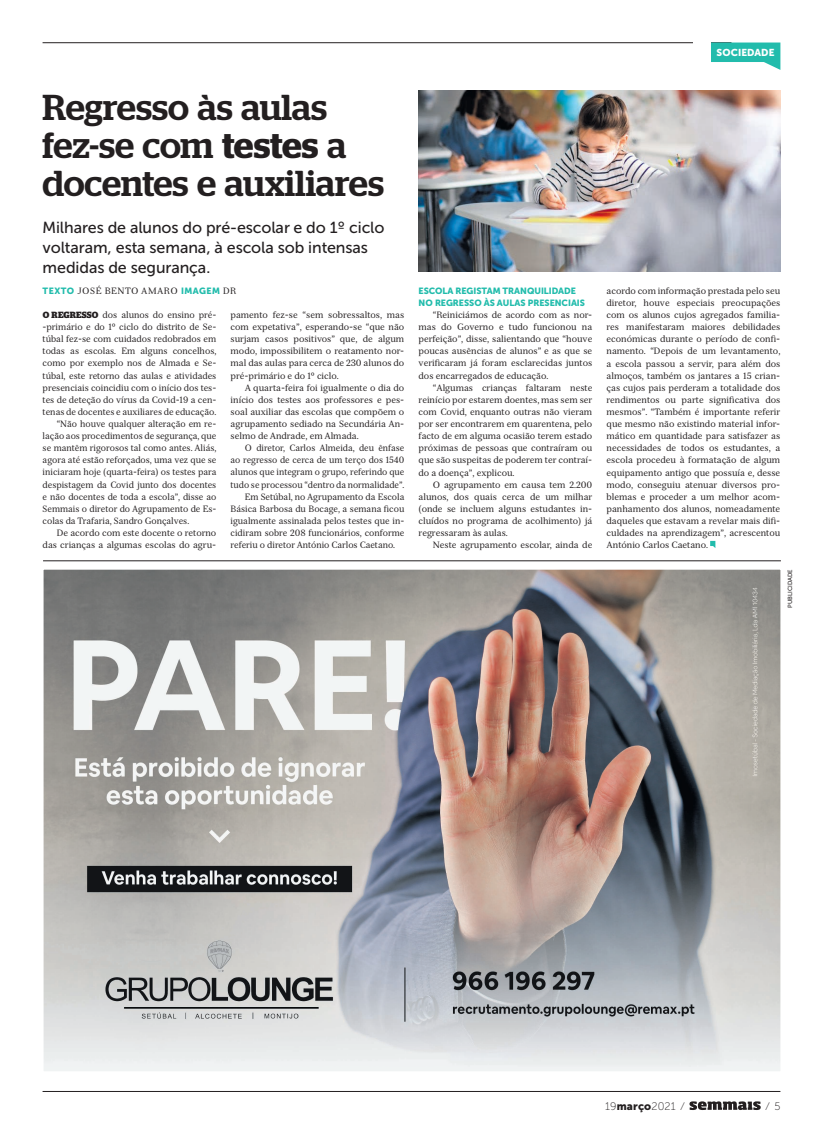
<style>
.page{position:relative;width:823px;height:1134px;background:#fff}
.page>*{position:absolute;margin:0;border:0;box-sizing:border-box;transform-origin:0 0}
.t1{font:500 36px/38px "Stag";color:#231f20}
.t2{font:16px/20px "Museo Sans Cyrl 500";letter-spacing:-.005em;color:#231f20}
.t3{font:11px "Museo Sans Cyrl 100";letter-spacing:.015em;color:#231f20}
.t4{font:10px "Museo Sans Cyrl 900";letter-spacing:.01em;color:#fff}
.t5{font:9px/12.1px "Serif 12 Beta";letter-spacing:-.005em;color:#231f20;text-align:justify}
.t6{font:9px "Serif 12 Beta";letter-spacing:-.005em;color:#231f20;scale:.96 1}
.t7{font:9px/12.1px "Museo Sans Cyrl 900";color:#22bcac}
.t8{font:9px "Serif 12 Beta";letter-spacing:.05em;color:#231f20}
.t9{font:6px "Museo Sans Cyrl 500";color:#231f20}
.s1{font-weight:600}
.s2{font-family:"Museo Sans Cyrl 900";color:#22bcac}
.s3{font-family:"Stag";font-weight:700}
.s4{font-family:"Museo Sans Cyrl 900"}
</style>
<div class="page">
<svg style="left:689px;top:1101px;width:71px;height:9px"></svg>
<hr style="left:43px;top:1091px;width:737px;height:1px;background:#231f20">
<hr style="left:43px;top:43px;width:688px;height:1px;background:#231f20">
<div style="left:693px;top:42px;width:17px;height:28px;background:#fff"></div>
<svg style="left:710px;top:43px;width:70px;height:27px"></svg>
<svg style="left:710px;top:541px;width:5px;height:7px"></svg>
<img style="left:418px;top:91px;width:362px;height:181px">
<img style="left:45px;top:571px;width:734px;height:499px">
<hr style="left:43px;top:561px;width:737px;height:1px;background:#231f20">
<p class="t4" style="left:716px;top:47px;width:59px">SOCIEDADE</p>
<h1 class="t1" style="left:43px;top:87px;width:343px">Regresso às aulas fez-se com <span class="s1">testes</span> a docentes e auxiliares</h1>
<h2 class="t2" style="left:43px;top:218px;width:343px">Milhares de alunos do pré-escolar e do 1º ciclo voltaram, esta semana, à escola sob intensas medidas de segurança.</h2>
<p class="t8" style="left:43px;top:285px;width:195px"><span class="s2">TEXTO</span> JOSÉ BENTO AMARO <span class="s2">IMAGEM</span> DR</p>
<p class="t5" style="left:43px;top:309px;width:175px"><span class="s3">O REGRESSO</span> dos alunos do ensino pré-</p>
<p class="t5" style="left:43px;top:321px;width:175px">-primário e do 1º ciclo do distrito de Se-</p>
<p class="t5" style="left:43px;top:333px;width:175px">túbal fez-se com cuidados redobrados em</p>
<p class="t5" style="left:43px;top:345px;width:175px">todas as escolas. Em alguns concelhos,</p>
<p class="t5" style="left:43px;top:357px;width:175px">como por exemplo nos de Almada e Se-</p>
<p class="t5" style="left:43px;top:369px;width:175px">túbal, este retorno das aulas e atividades</p>
<p class="t5" style="left:43px;top:381px;width:175px">presenciais coincidiu com o início dos tes-</p>
<p class="t5" style="left:43px;top:394px;width:175px">tes de deteção do vírus da Covid-19 a cen-</p>
<p class="t5" style="left:43px;top:406px;width:175px">tenas de docentes e auxiliares de educação.</p>
<p class="t5" style="left:57px;top:418px;width:161px">“Não houve qualquer alteração em re-</p>
<p class="t5" style="left:43px;top:430px;width:175px">lação aos procedimentos de segurança, que</p>
<p class="t5" style="left:43px;top:442px;width:175px">se mantêm rigorosos tal como antes. Aliás,</p>
<p class="t5" style="left:43px;top:454px;width:175px">agora até estão reforçados, uma vez que se</p>
<p class="t5" style="left:43px;top:466px;width:175px">iniciaram hoje (quarta-feira) os testes para</p>
<p class="t5" style="left:43px;top:478px;width:175px">despistagem da Covid junto dos docentes</p>
<p class="t5" style="left:43px;top:490px;width:175px">e não docentes de toda a escola”, disse ao</p>
<p class="t5" style="left:43px;top:503px;width:175px">Semmais o diretor do Agrupamento de Es-</p>
<p class="t5" style="left:43px;top:515px;width:148px">colas da Trafaria, Sandro Gonçalves.</p>
<p class="t5" style="left:57px;top:527px;width:161px">De acordo com este docente o retorno</p>
<p class="t5" style="left:43px;top:539px;width:175px">das crianças a algumas escolas do agru-</p>
<p class="t5" style="left:230px;top:309px;width:175px">pamento fez-se “sem sobressaltos, mas com expetativa”, esperando-se “que não surjam casos positivos” que, de algum modo, impossibilitem o reatamento nor&shy;mal das aulas para cerca de 230 alunos do pré-primário e do 1º ciclo.</p>
<p class="t5" style="left:230px;top:381px;width:175px;text-indent:14px">A quarta-feira foi igualmente o dia do início dos testes aos professores e pes&shy;soal auxiliar das escolas que compõem o agrupamento sediado na Secundária An&shy;selmo de Andrade, em Almada.</p>
<p class="t6" style="left:245px;top:443px;width:168px">O diretor, Carlos Almeida, deu ênfase</p>
<p class="t6" style="left:230px;top:455px;width:182px">ao regresso de cerca de um terço dos 1540</p>
<p class="t6" style="left:230px;top:467px;width:182px">alunos que integram o grupo, referindo que</p>
<p class="t6" style="left:230px;top:479px;width:182px">tudo se processou “dentro da normalidade”.</p>
<p class="t5" style="left:245px;top:490px;width:161px">Em Setúbal, no Agrupamento da Escola</p>
<p class="t5" style="left:230px;top:503px;width:175px">Básica Barbosa du Bocage, a semana ficou</p>
<p class="t5" style="left:230px;top:515px;width:175px">igualmente assinalada pelos testes que in-</p>
<p class="t5" style="left:230px;top:527px;width:175px">cidiram sobre 208 funcionários, conforme</p>
<p class="t5" style="left:230px;top:539px;width:166px">referiu o diretor António Carlos Caetano.</p>
<p class="t7" style="left:418px;top:285px;width:168px">ESCOLA REGISTAM TRANQUILIDADE<br>NO REGRESSO ÀS AULAS PRESENCIAIS</p>
<p class="t5" style="left:418px;top:309px;width:175px;text-indent:14px">“Reiniciámos de acordo com as nor&shy;mas do Governo e tudo funcionou na perfeição”, disse, salientando que “houve poucas ausências de alunos” e as que se verificaram já foram esclarecidas juntos dos encarregados de educação.</p>
<p class="t5" style="left:418px;top:381px;width:175px;text-indent:14px">“Algumas crianças faltaram neste reinício por estarem doentes, mas sem ser com Covid, enquanto outras não vieram por ser encontrarem em quarentena, pelo facto de em alguma ocasião terem estado próximas de pessoas que contraíram ou que são suspeitas de poderem ter contraí&shy;do a doença”, explicou.</p>
<p class="t5" style="left:418px;top:478px;width:175px;text-indent:14px">O agrupamento em causa tem 2.200 alunos, dos quais cerca de um milhar (onde se incluem alguns estudantes in&shy;cluídos no programa de acolhimento) já regressaram às aulas.</p>
<p class="t5" style="left:432px;top:539px;width:161px">Neste agrupamento escolar, ainda de</p>
<p class="t5" style="left:606px;top:285px;width:175px">acordo com informação prestada pelo seu diretor, houve especiais preocupações com os alunos cujos agregados familia&shy;res manifestaram maiores debilidades económicas durante o período de confi&shy;namento. “Depois de um levantamento, a escola passou a servir, para além dos almoços, também os jantares a 15 crian&shy;ças cujos pais perderam a totalidade dos rendimentos ou parte significativa dos mesmos”. “Também é importante referir que mesmo não existindo material infor&shy;mático em quantidade para satisfazer as necessidades de todos os estudantes, a escola procedeu à formatação de algum equipamento antigo que possuía e, desse modo, conseguiu atenuar diversos pro&shy;blemas e proceder a um melhor acom&shy;panhamento dos alunos, nomeadamente daqueles que estavam a revelar mais difi&shy;culdades na aprendizagem”, acrescentou António Carlos Caetano.</p>
<p class="t9" style="left:786px;top:608px;width:40px;rotate:-90deg">PUBLICIDADE</p>
<p class="t3" style="left:604px;top:1100px;width:80px">19<span class="s4">março</span>2021 ⁄</p>
<p class="t3" style="left:766px;top:1100px;width:15px">⁄ 5</p>
</div>
